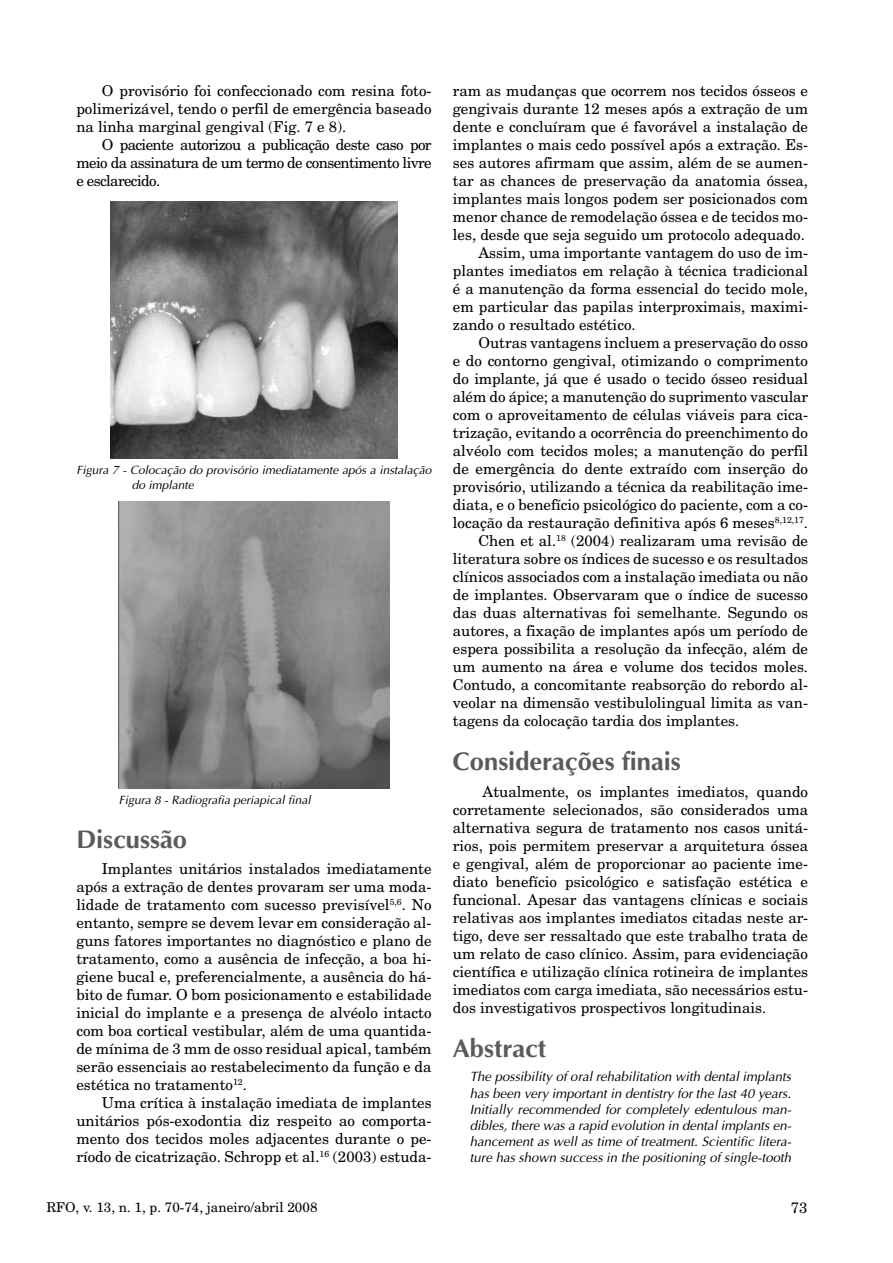
<style>
.page{position:relative;width:893px;height:1263px;background:#fff}
.page>*{position:absolute;margin:0;border:0;box-sizing:border-box;transform-origin:0 0}
.t1{font:700 25.5px "Ottawa";color:#5a5a5a}
.t2{font:15px/18px "New Brunswick Plain";color:#000;text-align:justify}
.t3{font:italic 13.5px/16.2px "Ottawa";color:#000;text-align:justify}
.t4{font:13.5px "New Brunswick Plain";color:#000}
.t5{font:italic 12px/15px "Ottawa";color:#000}
</style>
<div class="page">
<img style="left:110px;top:202px;width:287px;height:257px">
<svg style="left:118px;top:501px;width:271px;height:288px;background:#868686"></svg>
<p class="t2" style="left:76px;top:81px;width:357px;text-indent:26px">O provisório foi confeccionado com resina foto&shy;polimerizável, tendo o perfil de emergência baseado na linha marginal gengival (Fig. 7 e 8).</p>
<p class="t2" style="left:76px;top:135px;width:357px;text-indent:26px">O paciente autorizou a publicação deste caso por meio da assinatura de um termo de consentimento livre e esclarecido.</p>
<p class="t5" style="left:132px;top:462px;width:301px;text-indent:-55px">Figura 7 - Colocação do provisório imediatamente após a instalação do implante</p>
<p class="t5" style="left:119px;top:792px;width:193px">Figura 8 - Radiografia periapical final</p>
<h1 class="t1" style="left:76px;top:823px;width:112px">Discussão</h1>
<p class="t2" style="left:76px;top:859px;width:357px;text-indent:26px">Implantes unitários instalados imediatamente após a extração de dentes provaram ser uma moda&shy;lidade de tratamento com sucesso previsível<sup>5,6</sup>. No entanto, sempre se devem levar em consideração al&shy;guns fatores importantes no diagnóstico e plano de tratamento, como a ausência de infecção, a boa hi&shy;giene bucal e, preferencialmente, a ausência do há&shy;bito de fumar. O bom posicionamento e estabilidade inicial do implante e a presença de alvéolo intacto com boa cortical vestibular, além de uma quantida&shy;de mínima de 3 mm de osso residual apical, também serão essenciais ao restabelecimento da função e da estética no tratamento<sup>12</sup>.</p>
<p class="t2" style="left:76px;top:1093px;width:357px;text-indent:26px">Uma crítica à instalação imediata de implantes unitários pós-exodontia diz respeito ao comporta&shy;mento dos tecidos moles adjacentes durante o pe&shy;ríodo de cicatrização. Schropp et al.<sup>16</sup> (2003) estuda-</p>
<p class="t2" style="left:453px;top:81px;width:357px">ram as mudanças que ocorrem nos tecidos ósseos e</p>
<p class="t2" style="left:453px;top:99px;width:357px">gengivais durante 12 meses após a extração de um</p>
<p class="t2" style="left:453px;top:117px;width:357px">dente e concluíram que é favorável a instalação de</p>
<p class="t2" style="left:453px;top:135px;width:357px">implantes o mais cedo possível após a extração. Es-</p>
<p class="t2" style="left:453px;top:153px;width:357px">ses autores afirmam que assim, além de se aumen-</p>
<p class="t2" style="left:453px;top:171px;width:357px">tar as chances de preservação da anatomia óssea,</p>
<p class="t2" style="left:453px;top:189px;width:357px">implantes mais longos podem ser posicionados com</p>
<p class="t2" style="left:453px;top:207px;width:357px">menor chance de remodelação óssea e de tecidos mo-</p>
<p class="t2" style="left:453px;top:225px;width:353px">les, desde que seja seguido um protocolo adequado.</p>
<p class="t2" style="left:478px;top:243px;width:331px">Assim, uma importante vantagem do uso de im-</p>
<p class="t2" style="left:453px;top:261px;width:357px">plantes imediatos em relação à técnica tradicional</p>
<p class="t2" style="left:453px;top:279px;width:357px">é a manutenção da forma essencial do tecido mole,</p>
<p class="t2" style="left:453px;top:297px;width:357px">em particular das papilas interproximais, maximi-</p>
<p class="t2" style="left:453px;top:315px;width:184px">zando o resultado estético.</p>
<p class="t2" style="left:478px;top:333px;width:331px">Outras vantagens incluem a preservação do osso</p>
<p class="t2" style="left:453px;top:351px;width:357px">e do contorno gengival, otimizando o comprimento</p>
<p class="t2" style="left:453px;top:369px;width:357px">do implante, já que é usado o tecido ósseo residual</p>
<p class="t2" style="left:453px;top:387px;width:357px">além do ápice; a manutenção do suprimento vascular</p>
<p class="t2" style="left:453px;top:405px;width:357px">com o aproveitamento de células viáveis para cica-</p>
<p class="t2" style="left:453px;top:423px;width:357px">trização, evitando a ocorrência do preenchimento do</p>
<p class="t2" style="left:453px;top:441px;width:357px">alvéolo com tecidos moles; a manutenção do perfil</p>
<p class="t2" style="left:453px;top:459px;width:357px">de emergência do dente extraído com inserção do</p>
<p class="t2" style="left:453px;top:477px;width:357px">provisório, utilizando a técnica da reabilitação ime-</p>
<p class="t2" style="left:453px;top:495px;width:357px">diata, e o benefício psicológico do paciente, com a co-</p>
<p class="t2" style="left:453px;top:513px;width:357px">locação da restauração definitiva após 6 meses<sup>8,12,17</sup>.</p>
<p class="t2" style="left:478px;top:531px;width:331px">Chen et al.<sup>18</sup> (2004) realizaram uma revisão de</p>
<p class="t2" style="left:453px;top:549px;width:357px">literatura sobre os índices de sucesso e os resultados</p>
<p class="t2" style="left:453px;top:567px;width:357px">clínicos associados com a instalação imediata ou não</p>
<p class="t2" style="left:453px;top:585px;width:357px">de implantes. Observaram que o índice de sucesso</p>
<p class="t2" style="left:453px;top:603px;width:357px">das duas alternativas foi semelhante. Segundo os</p>
<p class="t2" style="left:453px;top:621px;width:357px">autores, a fixação de implantes após um período de</p>
<p class="t2" style="left:453px;top:639px;width:357px">espera possibilita a resolução da infecção, além de</p>
<p class="t2" style="left:453px;top:657px;width:357px">um aumento na área e volume dos tecidos moles.</p>
<p class="t2" style="left:453px;top:675px;width:357px">Contudo, a concomitante reabsorção do rebordo al-</p>
<p class="t2" style="left:453px;top:693px;width:357px">veolar na dimensão vestibulolingual limita as van-</p>
<p class="t2" style="left:453px;top:711px;width:288px">tagens da colocação tardia dos implantes.</p>
<h1 class="t1" style="left:453px;top:746px;width:229px">Considerações finais</h1>
<p class="t2" style="left:453px;top:782px;width:357px;text-indent:30px">Atualmente, os implantes imediatos, quando corretamente selecionados, são considerados uma alternativa segura de tratamento nos casos unitá&shy;rios, pois permitem preservar a arquitetura óssea e gengival, além de proporcionar ao paciente ime&shy;diato benefício psicológico e satisfação estética e funcional. Apesar das vantagens clínicas e sociais relativas aos implantes imediatos citadas neste ar&shy;tigo, deve ser ressaltado que este trabalho trata de um relato de caso clínico. Assim, para evidenciação científica e utilização clínica rotineira de implantes imediatos com carga imediata, são necessários estu&shy;dos investigativos prospectivos longitudinais.</p>
<h1 class="t1" style="left:453px;top:1032px;width:95px">Abstract</h1>
<p class="t3" style="left:470px;top:1069px;width:323px">The possibility of oral rehabilitation with dental implants has been very important in dentistry for the last 40 years.<br>Initially recommended for completely edentulous man&shy;dibles, there was a rapid evolution in dental implants en&shy;hancement as well as time of treatment. Scientific litera&shy;ture has shown success in the positioning of single-tooth</p>
<p class="t4" style="left:46px;top:1198px;width:273px">RFO, v. 13, n. 1, p. 70-74, janeiro/abril 2008</p>
<p class="t2" style="left:790px;top:1198px;width:18px">73</p>
</div>
